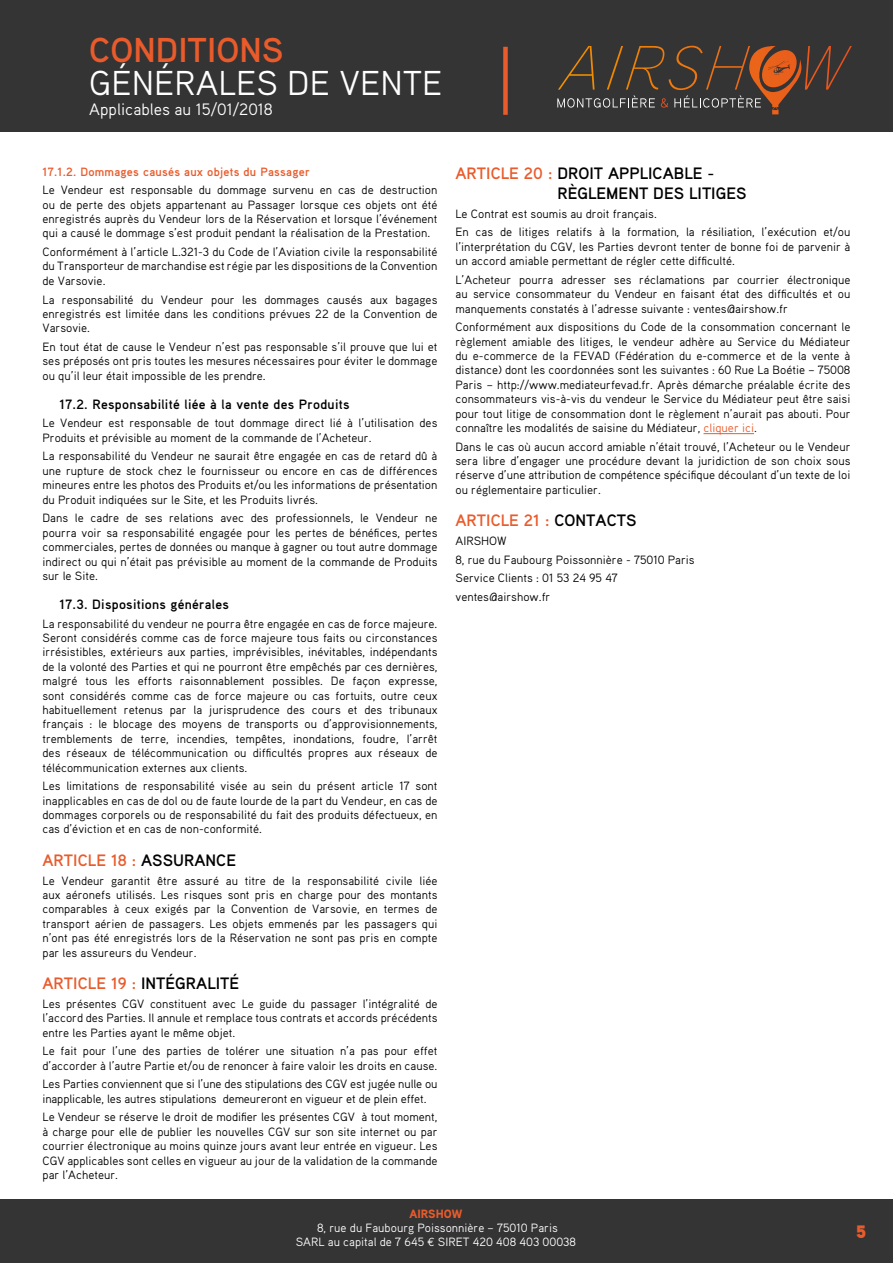
<style>
.page{position:relative;width:893px;height:1263px;background:#fff}
.page>*{position:absolute;margin:0;border:0;box-sizing:border-box;transform-origin:0 0}
.t1{font:34.5px "Aaux Pro";color:#fff}
.t2{font:700 34.5px "Aaux Pro";color:#e95b2b}
.t3{font:900 18px "Aaux Pro";color:#e95b2b}
.t4{font:700 16.5px "Aaux Pro";color:#e95b2b}
.t5{font:700 16.5px/19.8px "Aaux Pro";color:#000}
.t6{font:16.5px "Aaux Pro";color:#fff}
.t7{font:700 13.5px "Aaux Pro";letter-spacing:.02em;color:#000}
.t8{font:12px/14.4px "Aaux Pro";color:#000;text-align:justify}
.t9{font:12px "Aaux Pro";color:#fff}
.t10{font:700 12px "Aaux Pro";letter-spacing:.02em;color:#e95b2b}
.t11{font:900 12px "Aaux Pro";color:#e95b2b}
.s1{color:#000}
.s2{color:#e95b2b}
.s3{font-family:"Euro Mono"}
</style>
<div class="page">
<div style="left:0;top:0;width:893px;height:132px;background:#353434"></div>
<div style="left:0;top:1199px;width:893px;height:64px;background:#353434"></div>
<div style="left:503px;top:47px;width:5px;height:68px;background:#e95b2b"></div>
<svg style="left:557px;top:46px;width:295px;height:68px"></svg>
<hr style="left:703px;top:433px;width:51px;height:1px;background:#e95b2b">
<h1 class="t2" style="left:89px;top:28px;width:196px">conditions</h1>
<h1 class="t1" style="left:89px;top:61px;width:355px">Générales de vente</h1>
<h3 class="t6" style="left:89px;top:99px;width:185px">Applicables au 15/01/2018</h3>
<p class="t10" style="left:43px;top:164px;width:269px">17.1.2. Dommages causés aux objets du Passager</p>
<p class="t8" style="left:43px;top:182px;width:396px">Le Vendeur est responsable du dommage survenu en cas de destruction ou de perte des objets appartenant au Passager lorsque ces objets ont été enregistrés auprès du Vendeur lors de la Réservation et lorsque l’événement qui a causé le dommage s’est produit pendant la réalisation de la Prestation.</p>
<p class="t8" style="left:43px;top:244px;width:396px">Conformément à l’article L.321-3 du Code de l’Aviation civile la responsabilité du Transporteur de marchandise est régie par les dispositions de la Convention de Varsovie.</p>
<p class="t8" style="left:43px;top:292px;width:396px">La responsabilité du Vendeur pour les dommages causés aux bagages enregistrés est limitée dans les conditions prévues 22 de la Convention de Varsovie.</p>
<p class="t8" style="left:43px;top:339px;width:396px">En tout état de cause le Vendeur n’est pas responsable s’il prouve que lui et ses préposés ont pris toutes les mesures nécessaires pour éviter le dommage ou qu’il leur était impossible de les prendre.</p>
<p class="t7" style="left:60px;top:395px;width:292px">17.2. Responsabilité liée à la vente des Produits</p>
<p class="t8" style="left:43px;top:416px;width:396px">Le Vendeur est responsable de tout dommage direct lié à l’utilisation des<br>Produits et prévisible au moment de la commande de l’Acheteur.</p>
<p class="t8" style="left:43px;top:449px;width:396px">La responsabilité du Vendeur ne saurait être engagée en cas de retard dû à une rupture de stock chez le fournisseur ou encore en cas de différences mineures entre les photos des Produits et/ou les informations de présentation du Produit indiquées sur le Site, et les Produits livrés.</p>
<p class="t8" style="left:43px;top:511px;width:396px">Dans le cadre de ses relations avec des professionnels, le Vendeur ne pourra voir sa responsabilité engagée pour les pertes de bénéfices, pertes commerciales, pertes de données ou manque à gagner ou tout autre dommage indirect ou qui n’était pas prévisible au moment de la commande de Produits sur le Site.</p>
<p class="t7" style="left:60px;top:595px;width:171px">17.3. Dispositions générales</p>
<p class="t8" style="left:43px;top:616px;width:396px">La responsabilité du vendeur ne pourra être engagée en cas de force majeure.<br>Seront considérés comme cas de force majeure tous faits ou circonstances irrésistibles, extérieurs aux parties, imprévisibles, inévitables, indépendants de la volonté des Parties et qui ne pourront être empêchés par ces dernières, malgré tous les efforts raisonnablement possibles. De façon expresse, sont considérés comme cas de force majeure ou cas fortuits, outre ceux habituellement retenus par la jurisprudence des cours et des tribunaux français : le blocage des moyens de transports ou d’approvisionnements, tremblements de terre, incendies, tempêtes, inondations, foudre, l’arrêt des réseaux de télécommunication ou difficultés propres aux réseaux de télécommunication externes aux clients.</p>
<p class="t8" style="left:43px;top:778px;width:396px">Les limitations de responsabilité visée au sein du présent article 17 sont inapplicables en cas de dol ou de faute lourde de la part du Vendeur, en cas de dommages corporels ou de responsabilité du fait des produits défectueux, en cas d’éviction et en cas de non-conformité.</p>
<h3 class="t4" style="left:43px;top:850px;width:195px">Article 18 : <span class="s1">Assurance</span></h3>
<p class="t8" style="left:43px;top:873px;width:396px">Le Vendeur garantit être assuré au titre de la responsabilité civile liée aux aéronefs utilisés. Les risques sont pris en charge pour des montants comparables à ceux exigés par la Convention de Varsovie, en termes de transport aérien de passagers. Les objets emmenés par les passagers qui n’ont pas été enregistrés lors de la Réservation ne sont pas pris en compte par les assureurs du Vendeur.</p>
<h3 class="t5" style="left:43px;top:973px;width:198px"><span class="s2">Article 19 :</span> I ntégralité</h3>
<p class="t8" style="left:43px;top:996px;width:396px">Les présentes CGV constituent avec Le guide du passager l’intégralité de l’accord des Parties. Il annule et remplace tous contrats et accords précédents entre les Parties ayant le même objet.</p>
<p class="t8" style="left:43px;top:1043px;width:396px">Le fait pour l’une des parties de tolérer une situation n’a pas pour effet d’accorder à l’autre Partie et/ou de renoncer à faire valoir les droits en cause.</p>
<p class="t8" style="left:43px;top:1076px;width:396px">Les Parties conviennent que si l’une des stipulations des CGV est jugée nulle ou inapplicable, les autres stipulations demeureront en vigueur et de plein effet.</p>
<p class="t8" style="left:43px;top:1110px;width:396px">Le Vendeur se réserve le droit de modifier les présentes CGV à tout moment, à charge pour elle de publier les nouvelles CGV sur son site internet ou par courrier électronique au moins quinze jours avant leur entrée en vigueur. Les CGV applicables sont celles en vigueur au jour de la validation de la commande par l’Acheteur.</p>
<h3 class="t4" style="left:455px;top:163px;width:164px">Article 20 : <span class="s1">D roit app</span></h3>
<h3 class="t5" style="left:557px;top:163px;width:188px;text-indent:82px">licable -<br>Règlement des litiges</h3>
<p class="t8" style="left:455px;top:204px;width:396px;line-height:18.6px">Le Contrat est soumis au droit français.<br>En cas de litiges relatifs à la formation, la résiliation, l’exécution et/ou</p>
<p class="t8" style="left:455px;top:239px;width:396px">l’interprétation du CGV, les Parties devront tenter de bonne foi de parvenir à un accord amiable permettant de régler cette difficulté.</p>
<p class="t8" style="left:455px;top:272px;width:396px">L’Acheteur pourra adresser ses réclamations par courrier électronique au service consommateur du Vendeur en faisant état des difficultés et ou manquements constatés à l’adresse suivante : ventes@airshow.fr</p>
<p class="t8" style="left:455px;top:319px;width:396px">Conformément aux dispositions du Code de la consommation concernant le règlement amiable des litiges, le vendeur adhère au Service du Médiateur du e-commerce de la FEVAD (Fédération du e-commerce et de la vente à distance) dont les coordonnées sont les suivantes : 60 Rue La Boétie – 75008<br>Paris – http://www.mediateurfevad.fr. Après démarche préalable écrite des consommateurs vis-à-vis du vendeur le Service du Médiateur peut être saisi pour tout litige de consommation dont le règlement n’aurait pas abouti. Pour connaître les modalités de saisine du Médiateur, <span class="s2">cliquer ici</span>.</p>
<p class="t8" style="left:455px;top:439px;width:396px">Dans le cas où aucun accord amiable n’était trouvé, l’Acheteur ou le Vendeur sera libre d’engager une procédure devant la juridiction de son choix sous réserve d’une attribution de compétence spécifique découlant d’un texte de loi ou réglementaire particulier.</p>
<h3 class="t4" style="left:455px;top:510px;width:180px">Article 21 : <span class="s1">contacts</span></h3>
<p class="t8" style="left:455px;top:531px;width:241px;line-height:18.6px;text-align:left">AIRSHOW<br>8, rue du Faubourg Poissonnière - 75010 Paris<br>Service Clients : 01 53 24 95 47 ventes@airshow.fr</p>
<p class="t11" style="left:409px;top:1205px;width:54px">AIRSHOW</p>
<p class="t9" style="left:317px;top:1220px;width:242px">8, rue du Faubourg Poissonnière – 75010 Paris</p>
<p class="t9" style="left:296px;top:1234px;width:8px">SARL</p>
<p class="t9" style="left:328px;top:1234px;width:129px">au capital de 7 645 <span class="s3">€</span> SIRET</p>
<p class="t9" style="left:473px;top:1234px;width:105px">420 408 403 00038</p>
<h2 class="t3" style="left:856px;top:1220px;width:12px">5</h2>
</div>
